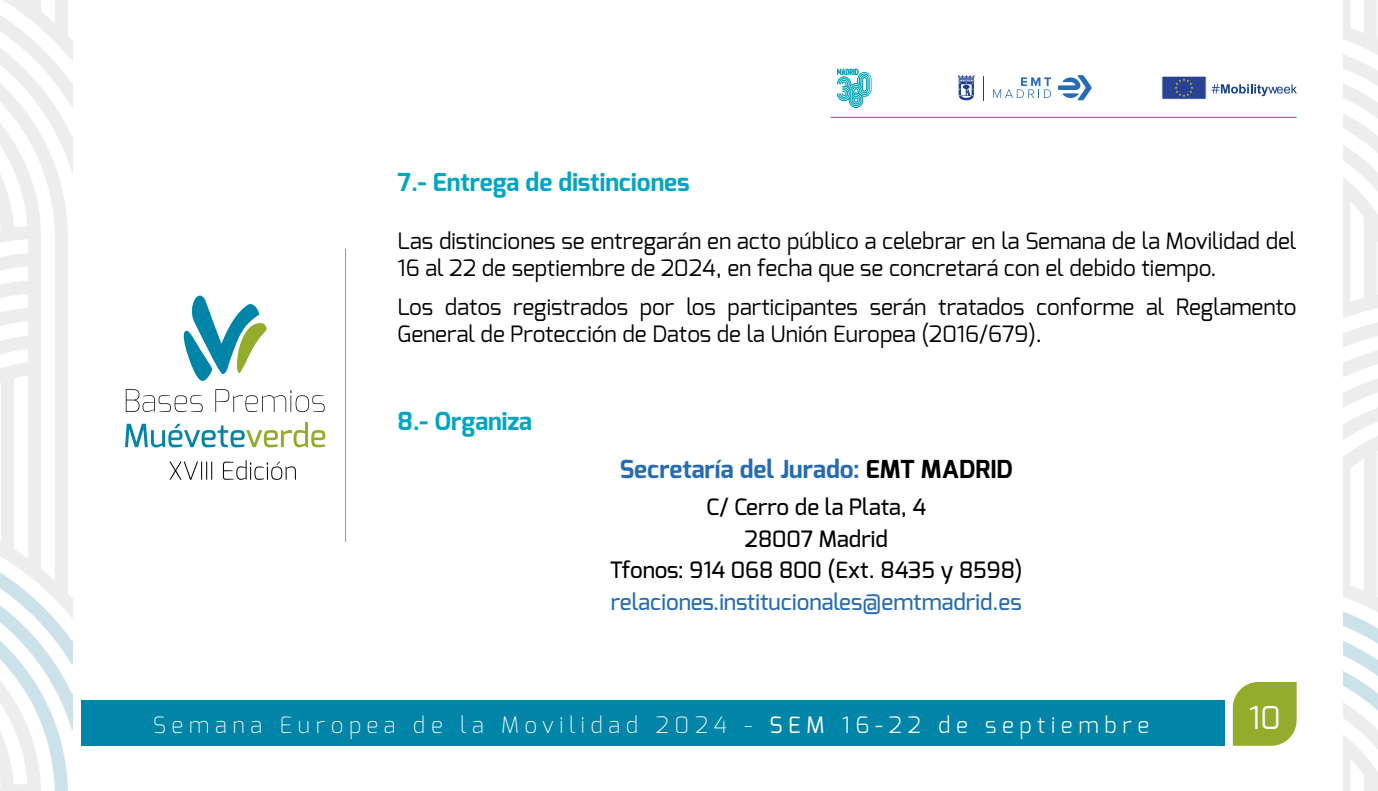
<style>
.page{position:relative;width:1378px;height:791px;background:#fff}
.page>*{position:absolute;margin:0;border:0;box-sizing:border-box;transform-origin:0 0}
.t1{font:31.5px "Exo";color:#fff}
.t2{font:700 24.75px "Exo";color:#00a5c4}
.t3{font:700 24.75px "Exo";color:#256cb5}
.t4{font:22.5px/27px "Exo";color:#000}
.t5{font:500 22.5px/31.5px "Exo";color:#000;text-align:center}
.t6{font:200 22.5px "Exo";letter-spacing:.25em;color:#fff}
.t7{font:500 22.5px "Exo";color:#256cb5}
.s1{color:#000}
.s2{font-weight:400}
.s3{font-weight:300}
</style>
<div class="page">
<div style="left:81px;top:700px;width:1144px;height:46px;background:#0084a7"></div>
<svg style="left:1233px;top:682px;width:63px;height:64px;background:#9bb13a"></svg>
<svg style="left:837px;top:69px;width:34px;height:39px"></svg>
<svg style="left:1211px;top:84px;width:86px;height:12px"></svg>
<div style="left:1161px;top:76px;width:45px;height:24px;background:#294294;border:1px solid #fff"></div>
<svg style="left:1175px;top:79px;width:18px;height:18px"></svg>
<svg style="left:1058px;top:75px;width:33px;height:25px"></svg>
<svg style="left:993px;top:77px;width:58px;height:21px"></svg>
<svg style="left:983px;top:76px;width:1px;height:24px"></svg>
<svg style="left:957px;top:75px;width:18px;height:25px"></svg>
<hr style="left:830px;top:117px;width:466px;height:1px;background:#0084a7">
<svg style="left:126px;top:295px;width:199px;height:117px"></svg>
<svg style="left:125px;top:422px;width:200px;height:25px"></svg>
<svg style="left:169px;top:460px;width:127px;height:20px"></svg>
<img style="left:1343px;top:0;width:35px;height:791px">
<img style="left:0;top:0;width:72px;height:791px">
<hr style="left:345px;top:249px;width:1px;height:293px;background:#94ac2c">
<p class="t2" style="left:398px;top:166px;width:294px">7.- Entrega de distinciones</p>
<p class="t4" style="left:398px;top:227px;width:900px">Las distinciones se entregarán en acto público a celebrar en la Semana de la Movilidad del<br>16 al 22 de septiembre de 2024, en fecha que se concretará con el debido tiempo.</p>
<p class="t4" style="left:398px;top:294px;width:900px">Los datos registrados por los participantes serán tratados conforme al Reglamento<br>General de Protección de Datos de la Unión Europea (2016/679).</p>
<p class="t2" style="left:398px;top:405px;width:136px">8.- Organiza</p>
<p class="t3" style="left:620px;top:453px;width:395px">Secretaría del Jurado: <span class="s1">EMT MADRID</span></p>
<p class="t5" style="left:610px;top:491px;width:414px">C/ Cerro de la Plata, 4<br>28007 Madrid<br>Tfonos: 914 068 800 (Ext. 8435 y 8598)</p>
<p class="t7" style="left:611px;top:587px;width:412px">relaciones.institucionales@emtmadrid.es</p>
<p class="t6" style="left:153px;top:710px;width:998px">Semana Europea de la Movilidad 2024 - <span class="s2">SEM</span> <span class="s3">16-22 de septiembre</span></p>
<h1 class="t1" style="left:1249px;top:697px;width:33px">10</h1>
</div>
